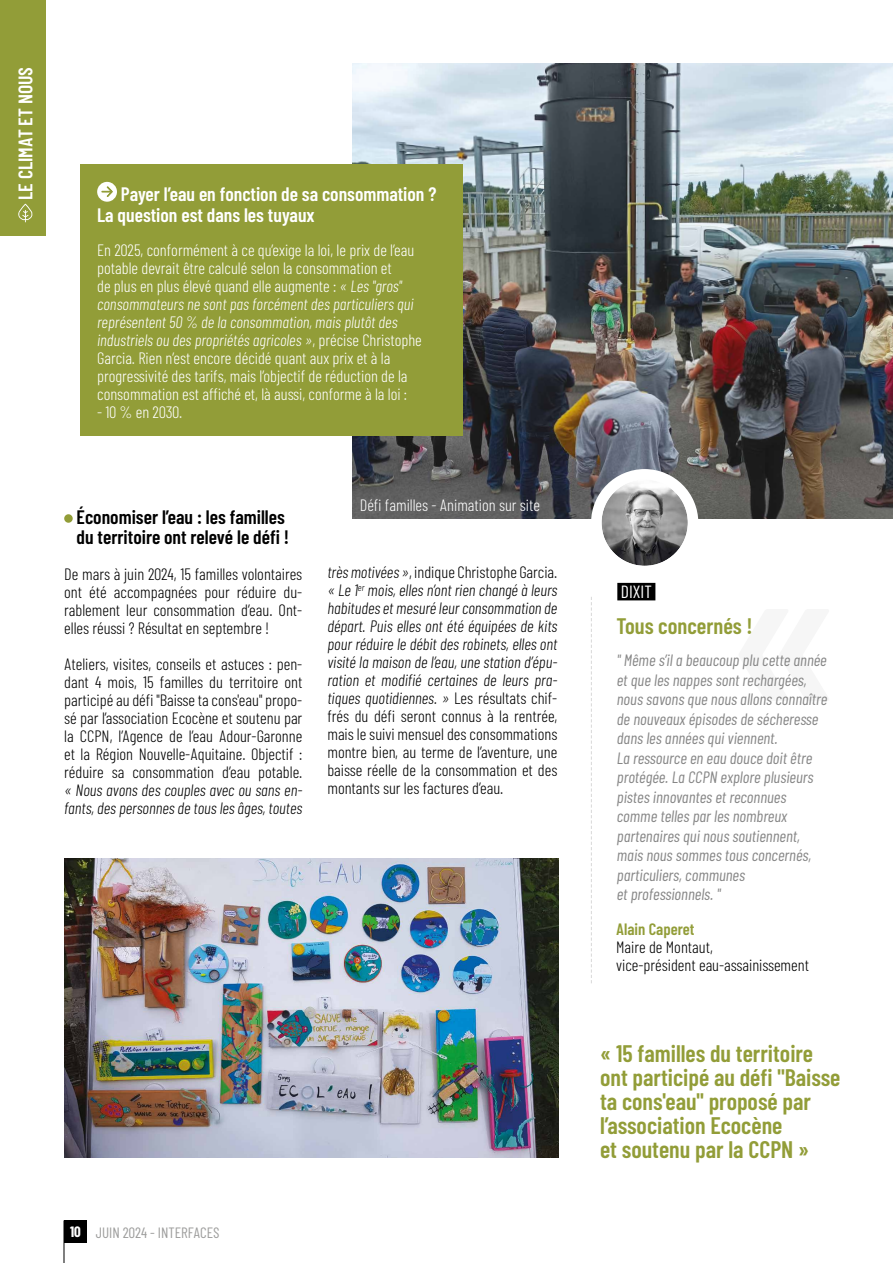
<style>
.page{position:relative;width:893px;height:1263px;background:#fff}
.page>*{position:absolute;margin:0;border:0;box-sizing:border-box;transform-origin:0 0}
.t1{font:600 24px/24px "Barlow Condensed";color:#929d38}
.t2{font:600 22.5px "Barlow Condensed";color:#929d38}
.t3{font:600 19.65px "Barlow Condensed";color:#fff}
.t4{font:600 19.5px/21px "Barlow Condensed";color:#fff}
.t5{font:600 19.5px/19.5px "Barlow Condensed";color:#000}
.t6{font:17.7px "Barlow Condensed";color:#fff}
.t7{font:italic 300 16.5px/18px "Barlow Condensed";color:#000}
.t8{font:300 16.5px/18px "Barlow Condensed";color:#fff}
.t9{font:300 16.5px/18px "Barlow Condensed";color:#000;text-align:justify}
.t10{font:italic 16.5px/19.5px "Barlow Condensed";color:#878787}
.t11{font:600 16.5px "Barlow Condensed";color:#929d38}
.t12{font:15px "Barlow Condensed";color:#9d9d9c}
.s1{font-style:italic}
.s2{font-style:normal}
.s3{font-weight:700;color:#fff}
</style>
<div class="page">
<hr style="left:64px;top:1220px;width:1px;height:43px;background:#000">
<div style="left:64px;top:1220px;width:23px;height:23px;background:#000"></div>
<img style="left:352px;top:64px;width:541px;height:455px">
<div style="left:596px;top:474px;width:97px;height:97px;background:#fff;border-radius:50%"></div>
<img style="left:602px;top:480px;width:86px;height:86px;border-radius:43px">
<div style="left:591px;top:469px;width:107px;height:107px;border:10px solid #fff;border-radius:50%"></div>
<div style="left:0;top:0;width:45px;height:235px;background:#929d38"></div>
<svg style="left:18px;top:204px;width:15px;height:18px"></svg>
<div style="left:64px;top:514px;width:9px;height:9px;background:#929d38;border-radius:50%"></div>
<div style="left:80px;top:164px;width:383px;height:271px;background:#929d38"></div>
<div style="left:97px;top:182px;width:20px;height:20px;background:#fff;border-radius:50%"></div>
<div style="left:617px;top:583px;width:38px;height:17px;background:#000"></div>
<svg style="left:591px;top:597px;width:1px;height:386px"></svg>
<img style="left:64px;top:858px;width:495px;height:300px">
<p class="t3" style="left:13px;top:200px;width:134px;rotate:-90deg">LE CLIMAT ET NOUS</p>
<p class="t4" style="left:97px;top:183px;width:341px;text-indent:24px">Payer l’eau en fonction de sa consommation ?<br>La question est dans les tuyaux</p>
<p class="t8" style="left:97px;top:241px;width:326px">En 2025, conformément à ce qu’exige la loi, le prix de l’eau potable devrait être calculé selon la consommation et<br>de plus en plus élevé quand elle augmente : <span class="s1">« Les "gros" consommateurs ne sont pas forcément des particuliers qui représentent 50 % de la consommation, mais plutôt des industriels ou des propriétés agricoles »</span>, précise Christophe Garcia. Rien n’est encore décidé quant aux prix et à la progressivité des tarifs, mais l’objectif de réduction de la consommation est affiché et, là aussi, conforme à la loi :</p>
<p class="t8" style="left:97px;top:403px;width:87px">- 10 % en 2030.</p>
<p class="t5" style="left:77px;top:507px;width:214px">Économiser l’eau : les familles du territoire ont relevé le défi !</p>
<p class="t9" style="left:64px;top:564px;width:240px">De mars à juin 2024, 15 familles volontaires ont été accompagnées pour réduire du&shy;rablement leur consommation d’eau. Ont&shy;elles réussi ? Résultat en septembre !</p>
<p class="t9" style="left:64px;top:654px;width:240px">Ateliers, visites, conseils et astuces : pen&shy;dant 4 mois, 15 familles du territoire ont participé au défi "Baisse ta cons'eau" propo&shy;sé par l’association Ecocène et soutenu par la CCPN, l’Agence de l’eau Adour-Garonne et la Région Nouvelle-Aquitaine. Objectif : réduire sa consommation d’eau potable.</p>
<p class="t7" style="left:64px;top:780px;width:240px">« Nous avons des couples avec ou sans en&shy;fants, des personnes de tous les âges, toutes</p>
<p class="t8" style="left:360px;top:496px;width:182px">Défi familles - Animation sur site</p>
<p class="t7" style="left:327px;top:563px;width:231px;text-align:justify">très motivées »<span class="s2">, indique Christophe Garcia. </span>« Le 1<sup>er</sup> mois, elles n’ont rien changé à leurs habitudes et mesuré leur consommation de départ. Puis elles ont été équipées de kits pour réduire le débit des robinets, elles ont visité la maison de l’eau, une station d’épu&shy;ration et modifié certaines de leurs pra&shy;tiques quotidiennes. » <span class="s2">Les résultats chif&shy;frés du défi seront connus à la rentrée, mais le suivi mensuel des consommations montre bien, au terme de l’aventure, une baisse réelle de la consommation et des montants sur les factures d’eau.</span></p>
<p class="t12" style="left:70px;top:1223px;width:151px"><span class="s3">10</span> JUIN 2024 - INTERFACES</p>
<p class="t6" style="left:621px;top:581px;width:33px">DIXIT</p>
<h2 class="t2" style="left:616px;top:612px;width:138px">Tous concernés !</h2>
<p class="t10" style="left:617px;top:650px;width:212px">" Même s’il a beaucoup plu cette année et que les nappes sont rechargées, nous savons que nous allons connaître de nouveaux épisodes de sécheresse dans les années qui viennent.<br>La ressource en eau douce doit être protégée. La CCPN explore plusieurs pistes innovantes et reconnues comme telles par les nombreux partenaires qui nous soutiennent, mais nous sommes tous concernés, particuliers, communes<br>et professionnels. "</p>
<p class="t11" style="left:616px;top:918px;width:80px">Alain Caperet</p>
<p class="t9" style="left:616px;top:937px;width:194px">Maire de Montaut,<br>vice-président eau-assainissement</p>
<h1 class="t1" style="left:600px;top:1040px;width:242px">« 15 familles du territoire ont participé au défi "Baisse ta cons'eau" proposé par l’association Ecocène<br>et soutenu par la CCPN »</h1>
</div>
